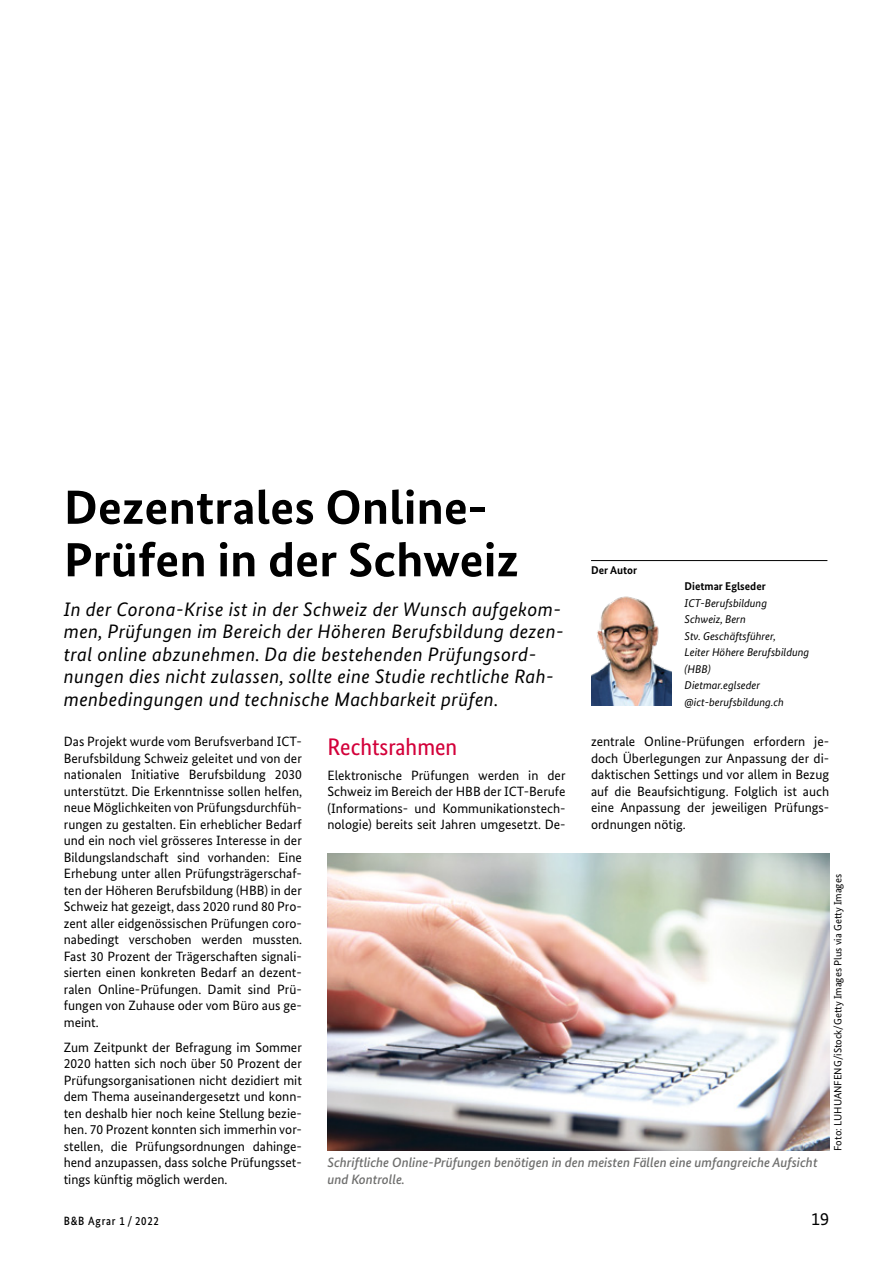
<style>
.page{position:relative;width:893px;height:1263px;background:#fff}
.page>*{position:absolute;margin:0;border:0;box-sizing:border-box;transform-origin:0 0}
.t1{font:700 48px/52.5px "Bundes Sans";color:#000;scale:1.05 1}
.t2{font:24px "Bundes Sans Cond";color:#d3003a;scale:1.05 1}
.t3{font:italic 19.5px/22.5px "Bundes Sans";letter-spacing:.02em;color:#000}
.t4{font:18px "Bundes Sans";color:#000}
.t5{font:13.5px/16.5px "Bundes Sans";color:#000;text-align:justify}
.t6{font:italic 500 13.5px/16.5px "Bundes Sans";color:#6f6f6e}
.t7{font:500 12px "Bundes Sans";letter-spacing:.07em;color:#000;scale:.9 1}
.t8{font:italic 11.25px/16.5px "Bundes Sans";color:#000}
.t9{font:700 11.25px "Bundes Sans";color:#000}
.t10{font:10.5px "Bundes Sans";color:#000}
</style>
<div class="page">
<hr style="left:591px;top:560px;width:236px;height:1px;background:#000">
<img style="left:591px;top:596px;width:81px;height:109px">
<img style="left:327px;top:854px;width:502px;height:297px">
<h1 class="t1" style="left:64px;top:481px;width:435px">Dezentrales Online-<br>Prüfen in der Schweiz</h1>
<p class="t3" style="left:64px;top:598px;width:501px">In der Corona-Krise ist in der Schweiz der Wunsch aufgekom&shy;men, Prüfungen im Bereich der Höheren Berufsbildung dezen&shy;tral online abzunehmen. Da die bestehenden Prüfungsord&shy;nungen dies nicht zulassen, sollte eine Studie rechtliche Rah&shy;menbedingungen und technische Machbarkeit prüfen.</p>
<p class="t5" style="left:64px;top:733px;width:240px">Das Projekt wurde vom Berufsverband ICT-Berufsbildung Schweiz geleitet und von der nationalen Initiative Berufsbildung 2030 unterstützt. Die Erkenntnisse sollen helfen, neue Möglichkeiten von Prüfungsdurchfüh&shy;rungen zu gestalten. Ein erheblicher Bedarf und ein noch viel grösseres Interesse in der Bildungslandschaft sind vorhanden: Eine Erhebung unter allen Prüfungsträgerschaf&shy;ten der Höheren Berufsbildung (HBB) in der Schweiz hat gezeigt, dass 2020 rund 80 Pro&shy;zent aller eidgenössischen Prüfungen coro&shy;nabedingt verschoben werden mussten.<br>Fast 30 Prozent der Trägerschaften signali&shy;sierten einen konkreten Bedarf an dezent&shy;ralen Online-Prüfungen. Damit sind Prü&shy;fungen von Zuhause oder vom Büro aus ge&shy;meint.</p>
<p class="t5" style="left:64px;top:1038px;width:240px">Zum Zeitpunkt der Befragung im Sommer 2020 hatten sich noch über 50 Prozent der Prüfungsorganisationen nicht dezidiert mit dem Thema auseinandergesetzt und konn&shy;ten deshalb hier noch keine Stellung bezie&shy;hen. 70 Prozent konnten sich immerhin vor&shy;stellen, die Prüfungsordnungen dahinge&shy;hend anzupassen, dass solche Prüfungsset&shy;tings künftig möglich werden.</p>
<p class="t9" style="left:591px;top:563px;width:48px">Der Autor</p>
<p class="t9" style="left:685px;top:580px;width:83px">Dietmar Eglseder</p>
<p class="t8" style="left:685px;top:595px;width:126px">ICT-Berufsbildung<br>Schweiz, Bern<br>Stv. Geschäftsführer,<br>Leiter Höhere Berufsbildung (HBB)<br>Dietmar.eglseder @ict-berufsbildung.ch</p>
<p class="t5" style="left:591px;top:733px;width:240px">zentrale Online-Prüfungen erfordern je&shy;doch Überlegungen zur Anpassung der di&shy;daktischen Settings und vor allem in Bezug auf die Beaufsichtigung. Folglich ist auch eine Anpassung der jeweiligen Prüfungs&shy;ordnungen nötig.</p>
<h2 class="t2" style="left:327px;top:733px;width:125px">Rechtsrahmen</h2>
<p class="t5" style="left:327px;top:766px;width:240px">Elektronische Prüfungen werden in der Schweiz im Bereich der HBB der ICT-Berufe (Informations- und Kommunikationstech&shy;nologie) bereits seit Jahren umgesetzt. De-</p>
<p class="t10" style="left:832px;top:1151px;width:278px;rotate:-90deg">Foto: LUHUANFENG/iStock/Getty Images Plus via Getty Images</p>
<p class="t6" style="left:327px;top:1154px;width:492px">Schriftliche Online-Prüfungen benötigen in den meisten Fällen eine umfangreiche Aufsicht und Kontrolle.</p>
<p class="t7" style="left:64px;top:1213px;width:107px">B&amp;B Agrar 1 / 2022</p>
<h3 class="t4" style="left:811px;top:1208px;width:19px">19</h3>
</div>
